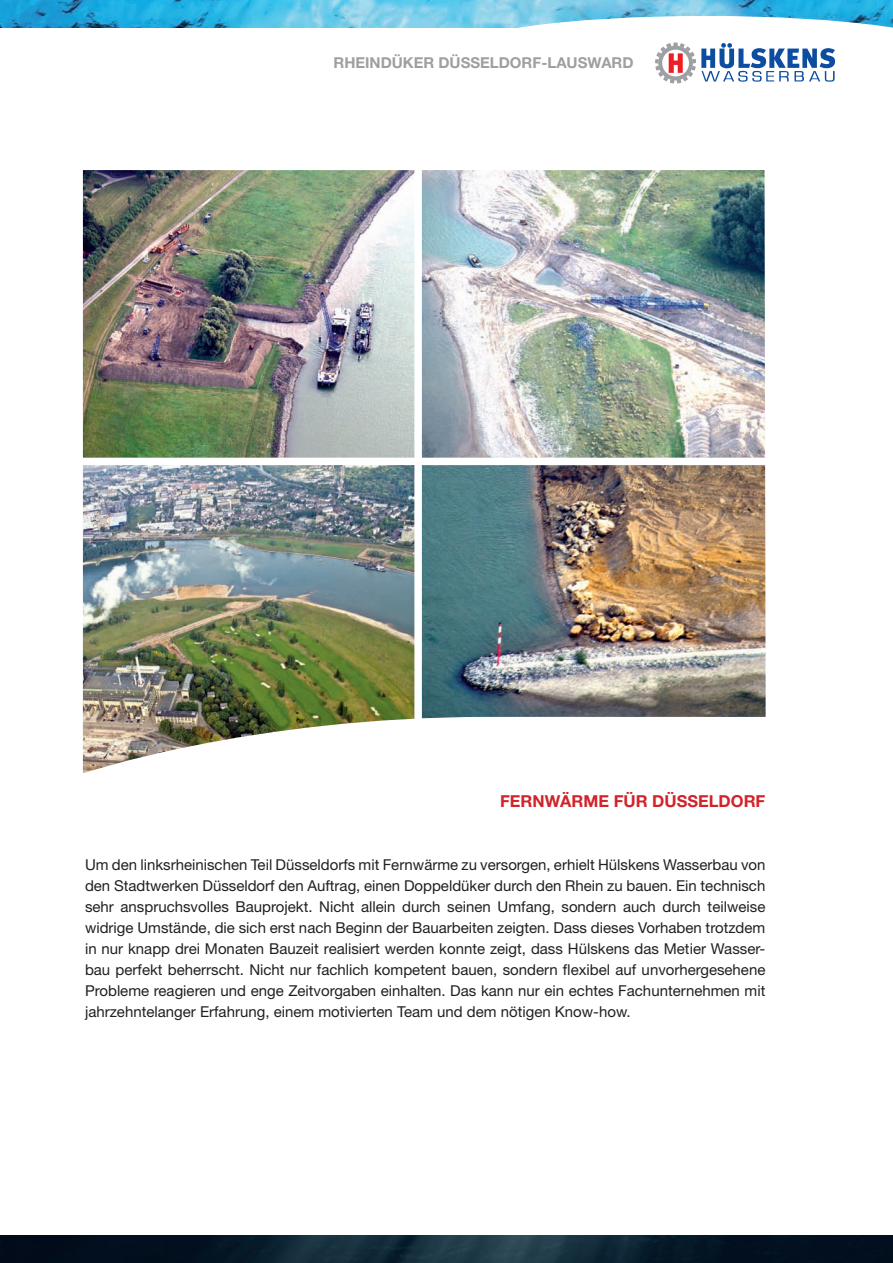
<style>
.page{position:relative;width:893px;height:1263px;background:#fff}
.page>*{position:absolute;margin:0;border:0;box-sizing:border-box;transform-origin:0 0}
.t1{font:700 16.5px "Helvetica Neue";color:#d1232a}
.t2{font:15px/21px "Helvetica Neue";color:#231f20;text-align:justify}
.t3{font:700 15px "Helvetica Neue";color:#9d9fa2}
</style>
<div class="page">
<img style="left:0;top:1235px;width:893px;height:28px">
<img style="left:83px;top:170px;width:683px;height:603px">
<img style="left:0;top:1235px;width:2px;height:25px">
<img style="left:0;top:0;width:893px;height:28px">
<svg style="left:455px;top:16px;width:438px;height:68px"></svg>
<div style="left:75px;top:458px;width:729px;height:7px;background:#fff"></div>
<div style="left:414px;top:158px;width:8px;height:622px;background:#fff"></div>
<p class="t3" style="left:333px;top:54px;width:302px">RHEINDÜKER DÜSSELDORF-LAUSWARD</p>
<p class="t1" style="left:500px;top:791px;width:267px">FERNWÄRME FÜR DÜSSELDORF</p>
<p class="t2" style="left:85px;top:854px;width:682px">Um den linksrheinischen Teil Düsseldorfs mit Fernwärme zu versorgen, erhielt Hülskens Wasserbau von den Stadtwerken Düsseldorf den Auftrag, einen Doppeldüker durch den Rhein zu bauen. Ein technisch sehr anspruchsvolles Bauprojekt. Nicht allein durch seinen Umfang, sondern auch durch teilweise widrige Umstände, die sich erst nach Beginn der Bauarbeiten zeigten. Dass dieses Vorhaben trotzdem in nur knapp drei Monaten Bauzeit realisiert werden konnte zeigt, dass Hülskens das Metier Wasser&shy;bau perfekt beherrscht. Nicht nur fachlich kompetent bauen, sondern flexibel auf unvorhergesehene Probleme reagieren und enge Zeitvorgaben einhalten. Das kann nur ein echtes Fachunternehmen mit jahrzehntelanger Erfahrung, einem motivierten Team und dem nötigen Know-how.</p>
</div>
